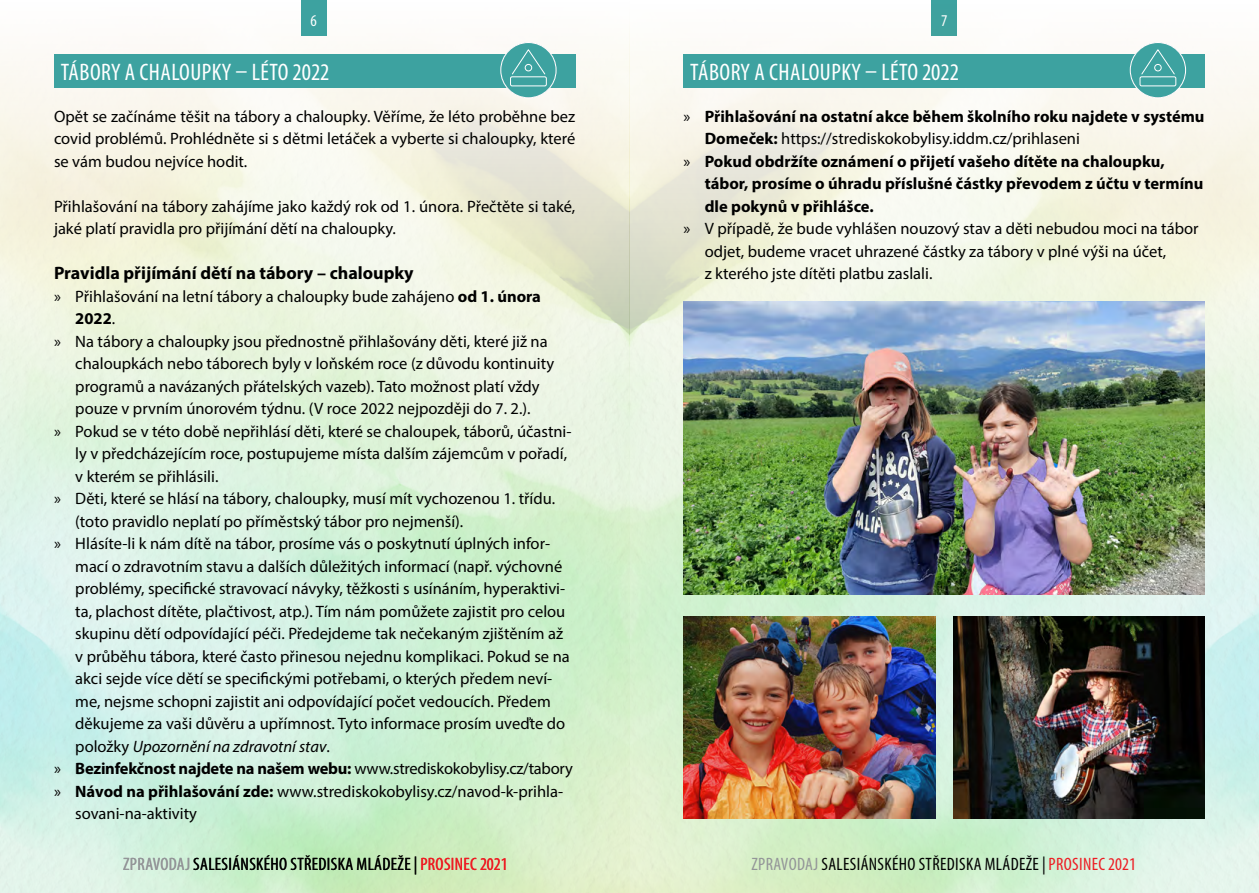
<style>
.page{position:relative;width:1259px;height:893px;background:#fff}
.page>*{position:absolute;margin:0;border:0;box-sizing:border-box;transform-origin:0 0}
.t1{font:condensed 24px "Myriad Pro";letter-spacing:.02em;color:#fff}
.t2{font:condensed 18px "Myriad Pro";letter-spacing:.02em;color:#000}
.t3{font:700 18px "Myriad Pro";color:#000}
.t4{font:16.5px/22.5px "Myriad Pro";color:#000}
.t5{font:700 16.5px "Myriad Pro";color:#000}
.t6{font:italic 16.5px "Myriad Pro";color:#000}
.t7{font:condensed 16.5px "Myriad Pro";color:#fff}
.s1{font-weight:700}
.s2{font-weight:400}
.s3{font-style:normal}
.s4{color:#939598}
.s5{color:#ed1d24}
</style>
<div class="page">
<img style="left:0;top:0;width:1259px;height:893px">
<div style="left:301px;top:0;width:25px;height:35px;background:#3da2a0"></div>
<div style="left:683px;top:54px;width:521px;height:33px;background:#3da2a0"></div>
<div style="left:1130px;top:43px;width:55px;height:55px;background:#3da2a0;border-radius:50%"></div>
<div style="left:1139px;top:76px;width:37px;height:10px;border:1px solid #fff;border-radius:2px"></div>
<svg style="left:1140px;top:48px;width:35px;height:43px"></svg>
<div style="left:1129px;top:42px;width:57px;height:56px;border:1px solid #fff;border-radius:50%"></div>
<div style="left:54px;top:54px;width:521px;height:33px;background:#3da2a0"></div>
<div style="left:501px;top:43px;width:55px;height:55px;background:#3da2a0;border-radius:50%"></div>
<div style="left:510px;top:76px;width:37px;height:10px;border:1px solid #fff;border-radius:2px"></div>
<svg style="left:511px;top:48px;width:35px;height:39px"></svg>
<div style="left:500px;top:42px;width:56px;height:56px;border:1px solid #fff;border-radius:50%"></div>
<img style="left:683px;top:302px;width:522px;height:292px">
<img style="left:683px;top:616px;width:252px;height:203px">
<img style="left:953px;top:616px;width:252px;height:203px">
<p class="t7" style="left:310px;top:10px;width:8px">6</p>
<h1 class="t1" style="left:61px;top:57px;width:270px">TÁBORY A CHALOUPKY – LÉTO 2022</h1>
<h1 class="t1" style="left:690px;top:57px;width:270px">TÁBORY A CHALOUPKY – LÉTO 2022</h1>
<p class="t4" style="left:54px;top:104px;width:523px;text-align:justify">Opět se začínáme těšit na tábory a chaloupky. Věříme, že léto proběhne bez covid problémů. Prohlédněte si s dětmi letáček a vyberte si chaloupky, které se vám budou nejvíce hodit.</p>
<p class="t4" style="left:54px;top:194px;width:523px">Přihlašování na tábory zahájíme jako každý rok od 1. února. Přečtěte si také, jaké platí pravidla pro přijímání dětí na chaloupky.</p>
<p class="t3" style="left:54px;top:261px;width:361px">Pravidla přijímání dětí na tábory – chaloupky</p>
<p class="t4" style="left:54px;top:284px;width:488px">» Přihlašování na letní tábory a chaloupky bude zahájeno <span class="s1">od 1. února</span></p>
<p class="t5" style="left:75px;top:308px;width:42px">2022<span class="s2">.</span></p>
<p class="t4" style="left:54px;top:329px;width:495px">» Na tábory a chaloupky jsou přednostně přihlašovány děti, které již na</p>
<p class="t4" style="left:75px;top:352px;width:480px">chaloupkách nebo táborech byly v loňském roce (z důvodu kontinuity</p>
<p class="t4" style="left:75px;top:374px;width:466px">programů a navázaných přátelských vazeb). Tato možnost platí vždy</p>
<p class="t4" style="left:75px;top:397px;width:457px">pouze v prvním únorovém týdnu. (V roce 2022 nejpozději do 7. 2.).</p>
<p class="t4" style="left:54px;top:419px;width:519px">» Pokud se v této době nepřihlásí děti, které se chaloupek, táborů, účastni-</p>
<p class="t4" style="left:75px;top:442px;width:493px">ly v předcházejícím roce, postupujeme místa dalším zájemcům v pořadí,</p>
<p class="t4" style="left:75px;top:465px;width:145px">v kterém se přihlásili.</p>
<p class="t4" style="left:54px;top:487px;width:503px">» Děti, které se hlásí na tábory, chaloupky, musí mít vychozenou 1. třídu.</p>
<p class="t4" style="left:75px;top:510px;width:389px">(toto pravidlo neplatí po příměstský tábor pro nejmenší).</p>
<p class="t4" style="left:54px;top:532px;width:497px">» Hlásíte-li k nám dítě na tábor, prosíme vás o poskytnutí úplných infor-</p>
<p class="t4" style="left:75px;top:555px;width:488px">mací o zdravotním stavu a dalších důležitých informací (např. výchovné</p>
<p class="t4" style="left:75px;top:577px;width:491px">problémy, specifické stravovací návyky, těžkosti s usínáním, hyperaktivi-</p>
<p class="t4" style="left:75px;top:600px;width:491px">ta, plachost dítěte, plačtivost, atp.). Tím nám pomůžete zajistit pro celou</p>
<p class="t4" style="left:75px;top:622px;width:489px">skupinu dětí odpovídající péči. Předejdeme tak nečekaným zjištěním až</p>
<p class="t4" style="left:75px;top:645px;width:496px">v průběhu tábora, které často přinesou nejednu komplikaci. Pokud se na</p>
<p class="t4" style="left:75px;top:667px;width:478px">akci sejde více dětí se specifickými potřebami, o kterých předem neví-</p>
<p class="t4" style="left:75px;top:690px;width:477px">me, nejsme schopni zajistit ani odpovídající počet vedoucích. Předem</p>
<p class="t4" style="left:75px;top:712px;width:491px">děkujeme za vaši důvěru a upřímnost. Tyto informace prosím uveďte do</p>
<p class="t6" style="left:75px;top:736px;width:256px"><span class="s3">položky</span> Upozornění na zdravotní stav<span class="s3">.</span></p>
<p class="t4" style="left:54px;top:757px;width:520px">» <span class="s1">Bezinfekčnost najdete na našem webu:</span> www.strediskokobylisy.cz/tabory</p>
<p class="t4" style="left:54px;top:780px;width:511px">» <span class="s1">Návod na přihlašování zde:</span> www.strediskokobylisy.cz/navod-k-prihla-</p>
<p class="t4" style="left:75px;top:802px;width:123px">sovani-na-aktivity</p>
<p class="t7" style="left:941px;top:10px;width:8px">7</p>
<p class="t5" style="left:683px;top:105px;width:522px"><span class="s2">»</span> Přihlašování na ostatní akce během školního roku najdete v systému</p>
<p class="t4" style="left:705px;top:127px;width:377px"><span class="s1">Domeček:</span> https://strediskokobylisy.iddm.cz/prihlaseni</p>
<p class="t5" style="left:683px;top:150px;width:483px"><span class="s2">»</span> Pokud obdržíte oznámení o přijetí vašeho dítěte na chaloupku,</p>
<p class="t5" style="left:705px;top:173px;width:500px">tábor, prosíme o úhradu příslušné částky převodem z účtu v termínu</p>
<p class="t5" style="left:705px;top:195px;width:170px">dle pokynů v přihlášce.</p>
<p class="t4" style="left:705px;top:217px;width:495px;text-indent:-21px">» V případě, že bude vyhlášen nouzový stav a děti nebudou moci na tábor odjet, budeme vracet uhrazené částky za tábory v plné výši na účet,<br>z kterého jste dítěti platbu zaslali.</p>
<p class="t2" style="left:123px;top:853px;width:386px"><span class="s4">ZPRAVODAJ</span> SALESIÁNSKÉHO STŘEDISKA MLÁDEŽE |<span class="s5">PROSINEC 2021</span></p>
<p class="t2" style="left:751px;top:853px;width:386px"><span class="s4">ZPRAVODAJ</span> SALESIÁNSKÉHO STŘEDISKA MLÁDEŽE | <span class="s5">PROSINEC 2021</span></p>
</div>
